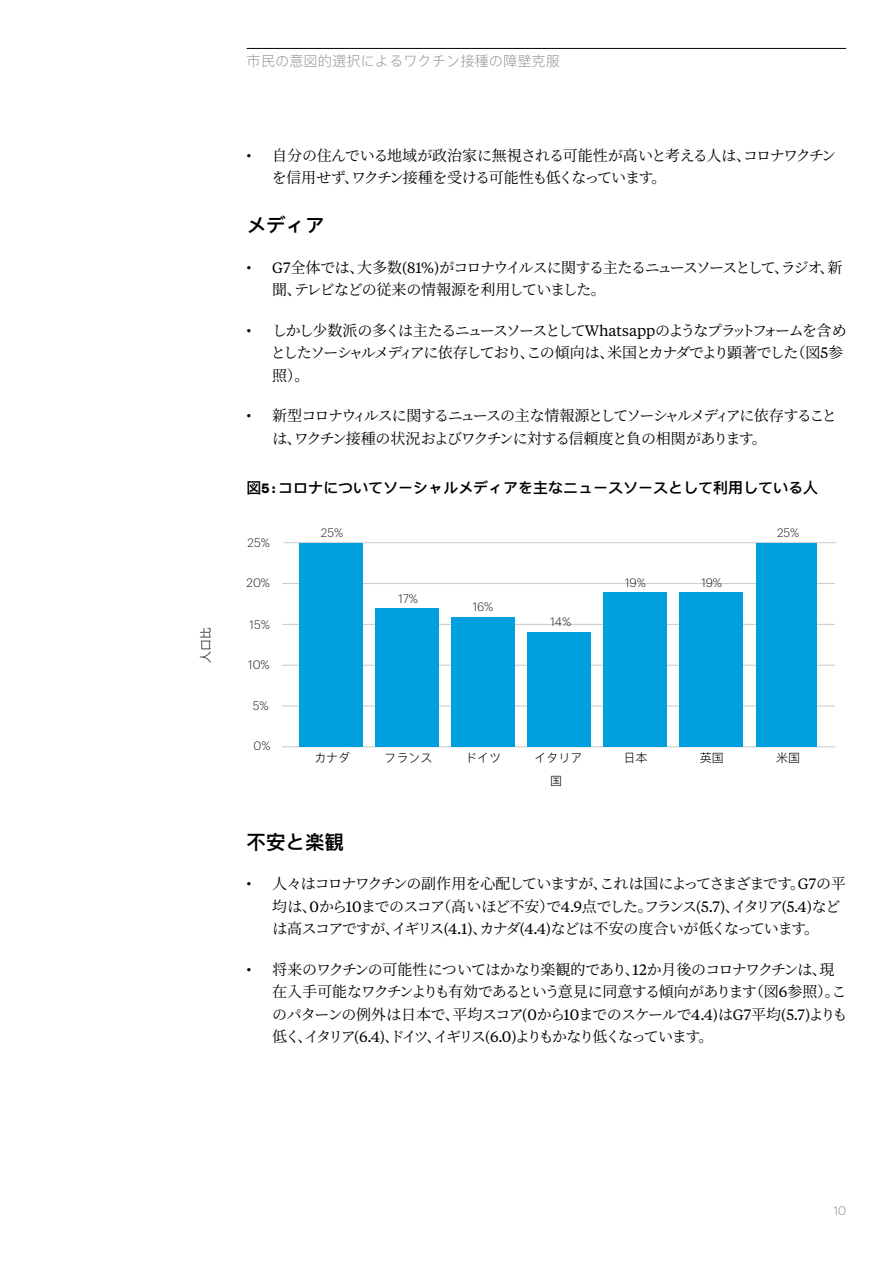
<style>
.page{position:relative;width:893px;height:1263px;background:#fff}
.page>*{position:absolute;margin:0;border:0;box-sizing:border-box;transform-origin:0 0}
.t1{font:600 19.5px "Ping Fang SC";color:#000}
.t2{font:15px/22.5px "Noto Serif JP";letter-spacing:-.09em;color:#000}
.t3{font:15px/22.5px "Noto Serif JP";letter-spacing:-.11em;color:#000}
.t4{font:15px/22.5px "Noto Serif JP";letter-spacing:-.05em;color:#000}
.t5{font:600 15px "Ping Fang SC";color:#000}
.t6{font:300 14.25px "Ping Fang SC";color:#9d9d9c}
.t7{font:600 13.5px "Ping Fang HK";color:#000}
.t8{font:300 12px "Graphik";color:#1e1f1d}
.t9{font:300 12px "Ping Fang HK";color:#000}
.t10{font:300 12px "Graphik";color:#878787}
.s1{font-family:"Tiempos Text"}
.s2{font-family:"Founders Grotesk"}
.s3{font-family:"Founders Grotesk";font-size:15px;color:#020203}
</style>
<div class="page">
<hr style="left:247px;top:48px;width:599px;height:1px;background:#000">
<hr style="left:282px;top:747px;width:553px;height:1px;background:#cac9c8">
<hr style="left:282px;top:665px;width:553px;height:1px;background:#cac9c8">
<hr style="left:282px;top:706px;width:553px;height:1px;background:#cac9c8">
<hr style="left:282px;top:624px;width:553px;height:1px;background:#cac9c8">
<hr style="left:282px;top:583px;width:553px;height:1px;background:#cac9c8">
<hr style="left:284px;top:542px;width:552px;height:1px;background:#cac9c8">
<div style="left:756px;top:543px;width:61px;height:204px;background:#00a0df"></div>
<div style="left:679px;top:592px;width:63px;height:155px;background:#00a0df"></div>
<div style="left:603px;top:592px;width:64px;height:155px;background:#00a0df"></div>
<div style="left:527px;top:633px;width:64px;height:114px;background:#00a0df"></div>
<div style="left:452px;top:617px;width:63px;height:130px;background:#00a0df"></div>
<div style="left:376px;top:608px;width:63px;height:138px;background:#00a0df"></div>
<div style="left:300px;top:543px;width:63px;height:204px;background:#00a0df"></div>
<p class="t6" style="left:247px;top:52px;width:315px">市民の意図的選択によるワクチン接種の障壁克服</p>
<p class="t4" style="left:272px;top:144px;width:566px;text-indent:-25px">• 自分の住んでいる地域が政治家に無視される可能性が高いと考える人は、コロナワクチンを信用せず、ワクチン接種を受ける可能性も低くなっています。</p>
<h1 class="t1" style="left:247px;top:213px;width:79px">メディア</h1>
<p class="t2" style="left:272px;top:257px;width:572px;text-indent:-26px">• <span class="s1">G7</span>全体では、大多数<span class="s1">(81%)</span>がコロナウイルスに関する主たるニュースソースとして、ラジオ、新聞、テレビなどの従来の情報源を利用していました。</p>
<p class="t3" style="left:271px;top:320px;width:577px;text-indent:-24px">• しかし少数派の多くは主たるニュースソースとして<span class="s1">Whatsapp</span>のようなプラットフォームを含めとしたソーシャルメディアに依存しており、この傾向は、米国とカナダでより顕著でした（図<span class="s1">5</span>参照）。</p>
<p class="t2" style="left:272px;top:405px;width:566px;text-indent:-26px">• 新型コロナウィルスに関するニュースの主な情報源としてソーシャルメディアに依存することは、ワクチン接種の状況およびワクチンに対する信頼度と負の相関があります。</p>
<p class="t5" style="left:247px;top:478px;width:573px">図<span class="s2">5 :</span> コロナについてソーシャルメディアを主なニュースソースとして利用している人</p>
<p class="t7" style="left:216px;top:480px;width:547px"><span class="s3">Figure 5 :</span> コロナについてソーシャルメディアを主なニュースソースとして利用している人</p>
<p class="t9" style="left:198px;top:663px;width:37px;rotate:-90deg">人口比</p>
<p class="t8" style="left:248px;top:533px;width:24px">25%</p>
<p class="t8" style="left:247px;top:574px;width:25px">20%</p>
<p class="t8" style="left:250px;top:616px;width:22px">15%</p>
<p class="t8" style="left:248px;top:656px;width:23px">10%</p>
<p class="t8" style="left:253px;top:697px;width:17px">5%</p>
<p class="t8" style="left:253px;top:737px;width:19px">0%</p>
<p class="t8" style="left:321px;top:524px;width:24px">25%</p>
<p class="t8" style="left:398px;top:589px;width:21px">17%</p>
<p class="t8" style="left:473px;top:598px;width:22px">16%</p>
<p class="t8" style="left:550px;top:613px;width:22px">14%</p>
<p class="t8" style="left:625px;top:573px;width:22px">19%</p>
<p class="t8" style="left:701px;top:573px;width:22px">19%</p>
<p class="t8" style="left:777px;top:524px;width:24px">25%</p>
<p class="t9" style="left:314px;top:751px;width:37px">カナダ</p>
<p class="t9" style="left:384px;top:751px;width:49px">フランス</p>
<p class="t9" style="left:465px;top:751px;width:37px">ドイツ</p>
<p class="t9" style="left:534px;top:751px;width:49px">イタリア</p>
<p class="t9" style="left:623px;top:750px;width:25px">日本</p>
<p class="t9" style="left:700px;top:751px;width:25px">英国</p>
<p class="t9" style="left:776px;top:751px;width:25px">米国</p>
<p class="t9" style="left:550px;top:773px;width:13px">国</p>
<h1 class="t1" style="left:247px;top:829px;width:99px">不安と楽観</h1>
<p class="t2" style="left:272px;top:872px;width:575px;text-indent:-26px">• 人々はコロナワクチンの副作用を心配していますが、これは国によってさまざまです。<span class="s1">G7</span>の平均は、<span class="s1">0</span>から<span class="s1">10</span>までのスコア（高いほど不安）で<span class="s1">4.9</span>点でした。フランス<span class="s1">(5.7)</span>、イタリア<span class="s1">(5.4)</span>などは高スコアですが、イギリス<span class="s1">(4.1)</span>、カナダ<span class="s1">(4.4)</span>などは不安の度合いが低くなっています。</p>
<p class="t2" style="left:272px;top:958px;width:577px;text-indent:-25px">• 将来のワクチンの可能性についてはかなり楽観的であり、<span class="s1">12</span>か月後のコロナワクチンは、現在入手可能なワクチンよりも有効であるという意見に同意する傾向があります（図<span class="s1">6</span>参照）。このパターンの例外は日本で、平均スコア<span class="s1">(0</span>から<span class="s1">10</span>までのスケールで<span class="s1">4.4)</span>は<span class="s1">G7</span>平均<span class="s1">(5.7)</span>よりも低く、イタリア<span class="s1">(6.4)</span>、ドイツ、イギリス<span class="s1">(6.0)</span>よりもかなり低くなっています。</p>
<p class="t10" style="left:834px;top:1202px;width:14px">10</p>
</div>
